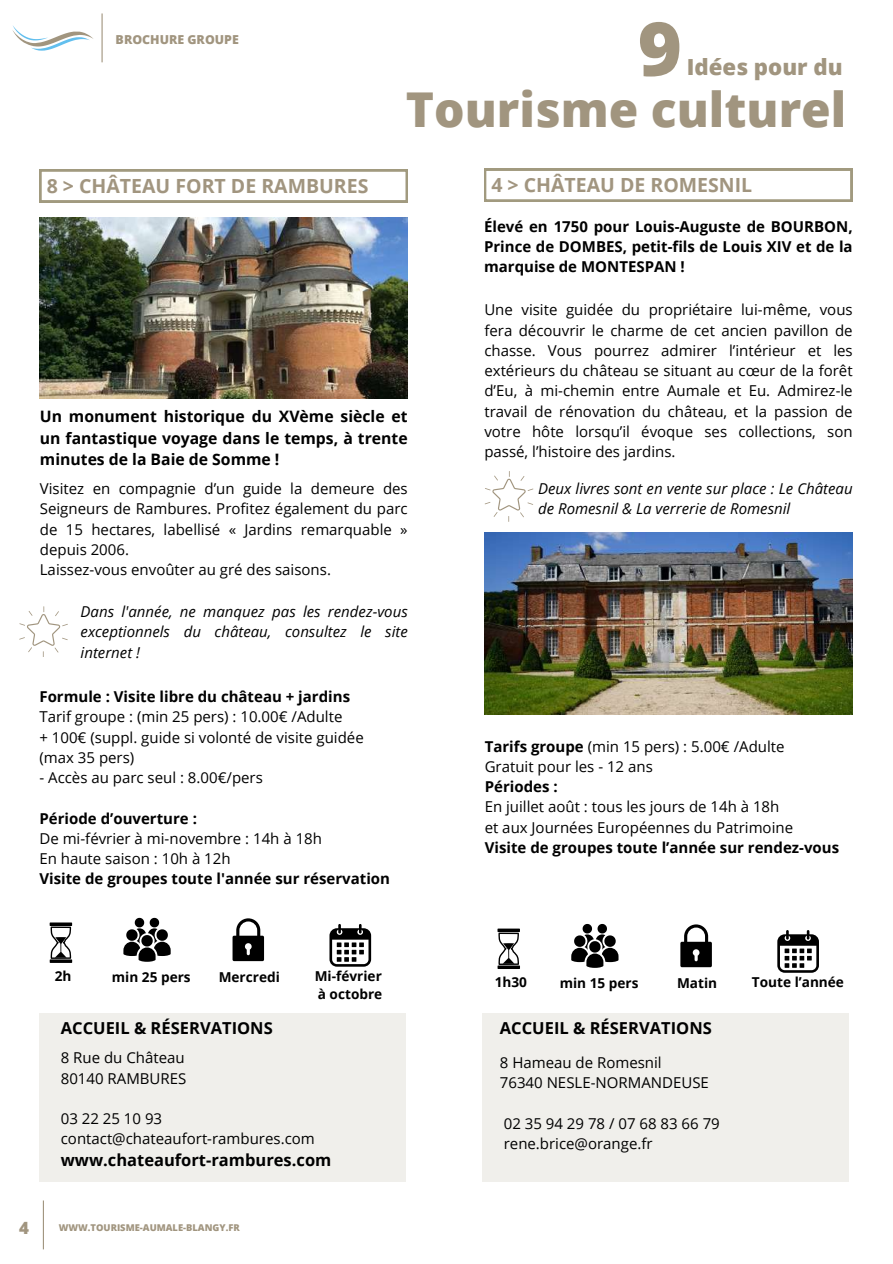
<style>
.page{position:relative;width:893px;height:1264px;background:#fff}
.page>*{position:absolute;margin:0;border:0;box-sizing:border-box;transform-origin:0 0}
.t1{font:800 74.7px "Open Sans";color:#a1957f}
.t2{font:800 48px "Open Sans";color:#a1957f}
.t3{font:800 22.2px "Open Sans";color:#a1957f}
.t4{font:700 19.5px "Open Sans";color:#a1957f}
.t5{font:800 16.8px "Open Sans";color:#a1957f}
.t6{font:700 16.5px "Open Sans";color:#000}
.t7{font:700 15.75px/21.3px "Open Sans";color:#000;text-align:justify}
.t8{font:15px/20.2px "Open Sans";color:#000}
.t9{font:700 15px/20.2px "Open Sans";color:#000;text-align:justify}
.t10{font:italic 15px/20.2px "Open Sans";color:#000;text-align:justify}
.t11{font:700 13.65px/18px "Open Sans";color:#000}
.t12{font:800 12.3px "Open Sans";color:#a1957f}
.t13{font:800 9.3px "Open Sans";color:#a1957f}
.s1{font-weight:700}
</style>
<div class="page">
<img style="left:39px;top:217px;width:368px;height:182px">
<div style="left:482px;top:1013px;width:366px;height:169px;background:#f0efeb"></div>
<div style="left:39px;top:1013px;width:366px;height:169px;background:#f0efeb"></div>
<img style="left:484px;top:533px;width:368px;height:181px">
<hr style="left:43px;top:1200px;width:1px;height:49px;background:#a1957f">
<svg style="left:39px;top:169px;width:368px;height:33px"></svg>
<svg style="left:484px;top:169px;width:368px;height:32px"></svg>
<svg style="left:19px;top:606px;width:49px;height:51px"></svg>
<svg style="left:12px;top:26px;width:81px;height:25px"></svg>
<hr style="left:101px;top:13px;width:2px;height:49px;background:#a1957f">
<svg style="left:484px;top:471px;width:49px;height:50px"></svg>
<svg style="left:50px;top:922px;width:22px;height:40px"></svg>
<svg style="left:123px;top:917px;width:48px;height:44px"></svg>
<svg style="left:232px;top:918px;width:32px;height:43px"></svg>
<svg style="left:329px;top:924px;width:42px;height:42px"></svg>
<svg style="left:497px;top:928px;width:23px;height:41px"></svg>
<svg style="left:571px;top:924px;width:47px;height:43px"></svg>
<svg style="left:680px;top:924px;width:31px;height:43px"></svg>
<svg style="left:777px;top:930px;width:41px;height:42px"></svg>
<p class="t12" style="left:116px;top:31px;width:125px">BROCHURE GROUPE</p>
<h1 class="t1" style="left:638px;top:-4px;width:45px">9</h1>
<h3 class="t3" style="left:686px;top:51px;width:157px">Idées pour du</h3>
<h2 class="t2" style="left:406px;top:76px;width:442px">Tourisme culturel</h2>
<h3 class="t4" style="left:47px;top:172px;width:323px">8 &gt; CHÂTEAU FORT DE RAMBURES</h3>
<h3 class="t4" style="left:491px;top:171px;width:262px">4 &gt; CHÂTEAU DE ROMESNIL</h3>
<p class="t7" style="left:40px;top:405px;width:369px">Un monument historique du XVème siècle et un fantastique voyage dans le temps, à trente minutes de la Baie de Somme !</p>
<p class="t8" style="left:40px;top:478px;width:369px">Visitez en compagnie d’un guide la demeure des Seigneurs de Rambures. Profitez également du parc de 15 hectares, labellisé « Jardins remarquable » depuis 2006.<br>Laissez-vous envoûter au gré des saisons.</p>
<p class="t10" style="left:81px;top:601px;width:328px">Dans l'année, ne manquez pas les rendez-vous exceptionnels du château, consultez le site internet !</p>
<p class="t9" style="left:39px;top:686px;width:312px">Formule : Visite libre du château + jardins</p>
<p class="t8" style="left:39px;top:706px;width:326px">Tarif groupe : (min 25 pers) : 10.00€ /Adulte<br>+ 100€ (suppl. guide si volonté de visite guidée (max 35 pers)</p>
<p class="t8" style="left:39px;top:767px;width:225px">- Accès au parc seul : 8.00€/pers</p>
<p class="t9" style="left:39px;top:807px;width:159px">Période d’ouverture :</p>
<p class="t8" style="left:39px;top:828px;width:284px">De mi-février à mi-novembre : 14h à 18h<br>En haute saison : 10h à 12h</p>
<p class="t9" style="left:39px;top:868px;width:352px">Visite de groupes toute l'année sur réservation</p>
<p class="t9" style="left:484px;top:215px;width:370px">Élevé en 1750 pour Louis-Auguste de BOURBON, Prince de DOMBES, petit-fils de Louis XIV et de la marquise de MONTESPAN !</p>
<p class="t8" style="left:484px;top:299px;width:370px;text-align:justify">Une visite guidée du propriétaire lui-même, vous fera découvrir le charme de cet ancien pavillon de chasse. Vous pourrez admirer l’intérieur et les extérieurs du château se situant au cœur de la forêt d’Eu, à mi-chemin entre Aumale et Eu. Admirez-le travail de rénovation du château, et la passion de votre hôte lorsqu’il évoque ses collections, son passé, l’histoire des jardins.</p>
<p class="t10" style="left:538px;top:478px;width:316px">Deux livres sont en vente sur place : Le Château de Romesnil &amp; La verrerie de Romesnil</p>
<p class="t8" style="left:484px;top:735px;width:301px"><span class="s1">Tarifs groupe</span> (min 15 pers) : 5.00€ /Adulte<br>Gratuit pour les - 12 ans</p>
<p class="t9" style="left:484px;top:776px;width:74px">Périodes :</p>
<p class="t8" style="left:484px;top:796px;width:310px">En juillet août : tous les jours de 14h à 18h et aux Journées Européennes du Patrimoine</p>
<p class="t9" style="left:484px;top:836px;width:356px">Visite de groupes toute l’année sur rendez-vous</p>
<p class="t11" style="left:55px;top:966px;width:18px">2h</p>
<p class="t11" style="left:112px;top:967px;width:80px">min 25 pers</p>
<p class="t11" style="left:219px;top:967px;width:63px">Mercredi</p>
<p class="t11" style="left:315px;top:966px;width:69px">Mi-février à octobre</p>
<p class="t11" style="left:494px;top:973px;width:34px">1h30</p>
<p class="t11" style="left:559px;top:973px;width:80px">min 15 pers</p>
<p class="t11" style="left:677px;top:973px;width:42px">Matin</p>
<p class="t11" style="left:751px;top:973px;width:94px">Toute l’année</p>
<p class="t6" style="left:500px;top:1016px;width:213px">ACCUEIL &amp; RÉSERVATIONS</p>
<p class="t6" style="left:61px;top:1016px;width:213px">ACCUEIL &amp; RÉSERVATIONS</p>
<p class="t8" style="left:61px;top:1047px;width:127px">8 Rue du Château<br>80140 RAMBURES</p>
<p class="t8" style="left:61px;top:1108px;width:255px">03 22 25 10 93 contact@chateaufort-rambures.com</p>
<p class="t6" style="left:61px;top:1148px;width:272px">www.chateaufort-rambures.com</p>
<p class="t5" style="left:19px;top:1215px;width:11px">4</p>
<p class="t13" style="left:59px;top:1221px;width:183px">WWW.TOURISME-AUMALE-BLANGY.FR</p>
<p class="t8" style="left:500px;top:1051px;width:210px">8 Hameau de Romesnil<br>76340 NESLE-NORMANDEUSE</p>
<p class="t8" style="left:503px;top:1112px;width:217px">02 35 94 29 78 / 07 68 83 66 79 rene.brice@orange.fr</p>
</div>
